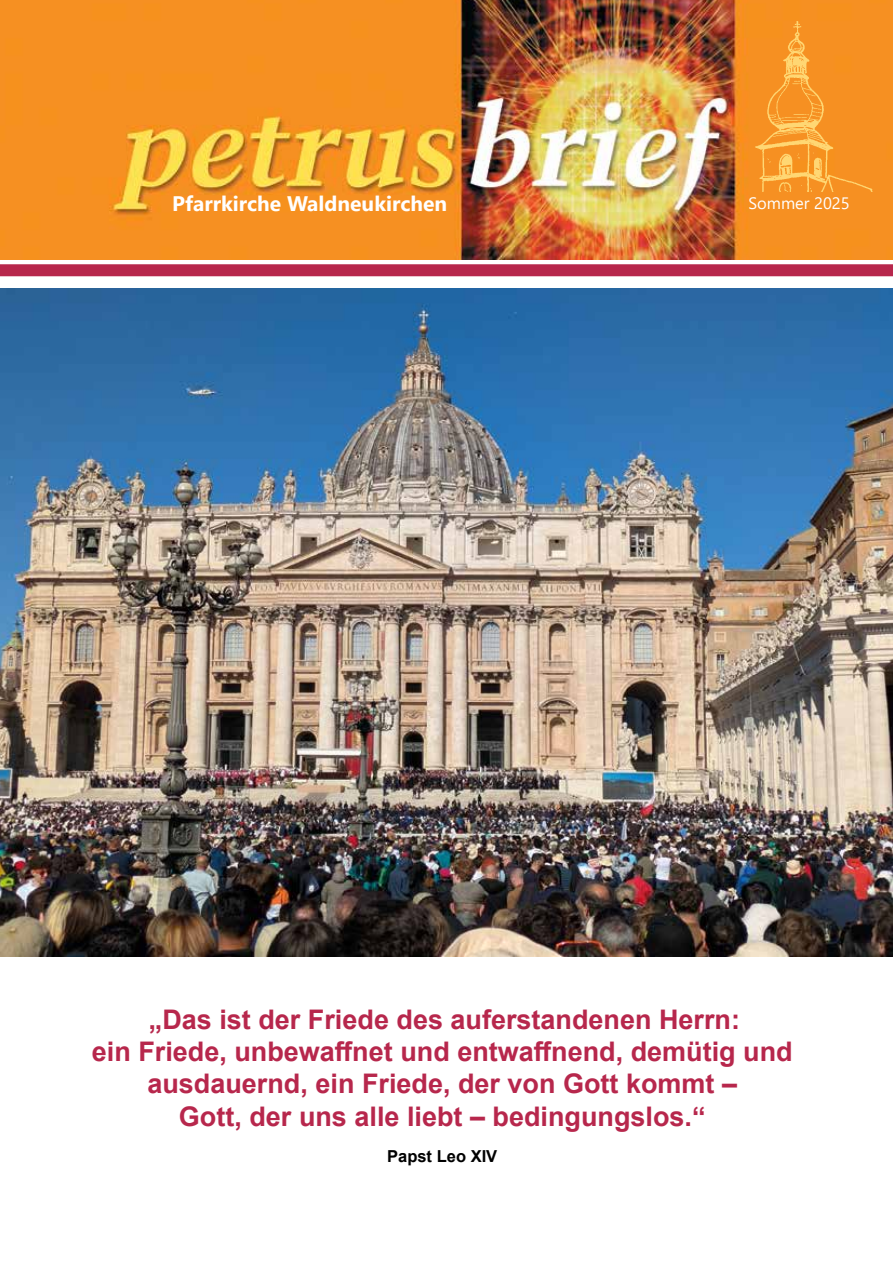
<style>
.page{position:relative;width:893px;height:1263px;background:#fff}
.page>*{position:absolute;margin:0;border:0;box-sizing:border-box;transform-origin:0 0}
.t1{font:700 27px/32.4px "Arial";color:#b7274c;text-align:center}
.t2{font:700 21px "Segoe UI";color:#fff}
.t3{font:700 16.5px "Arial";color:#000}
.t4{font:16.5px "Segoe UI";color:#fff}
</style>
<div class="page">
<div style="left:0;top:264px;width:893px;height:12px;background:#b7274c"></div>
<img style="left:0;top:0;width:893px;height:259px">
<img style="left:756px;top:21px;width:137px;height:171px">
<img style="left:0;top:289px;width:893px;height:668px">
<p class="t2" style="left:172px;top:184px;width:276px">Pfarrkirche Waldneukirchen</p>
<p class="t4" style="left:748px;top:187px;width:103px">Sommer 2025</p>
<p class="t1" style="left:92px;top:1003px;width:702px">„Das ist der Friede des auferstandenen Herrn:<br>ein Friede, unbewaffnet und entwaffnend, demütig und ausdauernd, ein Friede, der von Gott kommt –<br>Gott, der uns alle liebt – bedingungslos.“</p>
<p class="t3" style="left:387px;top:1144px;width:112px">Papst Leo XIV</p>
</div>
